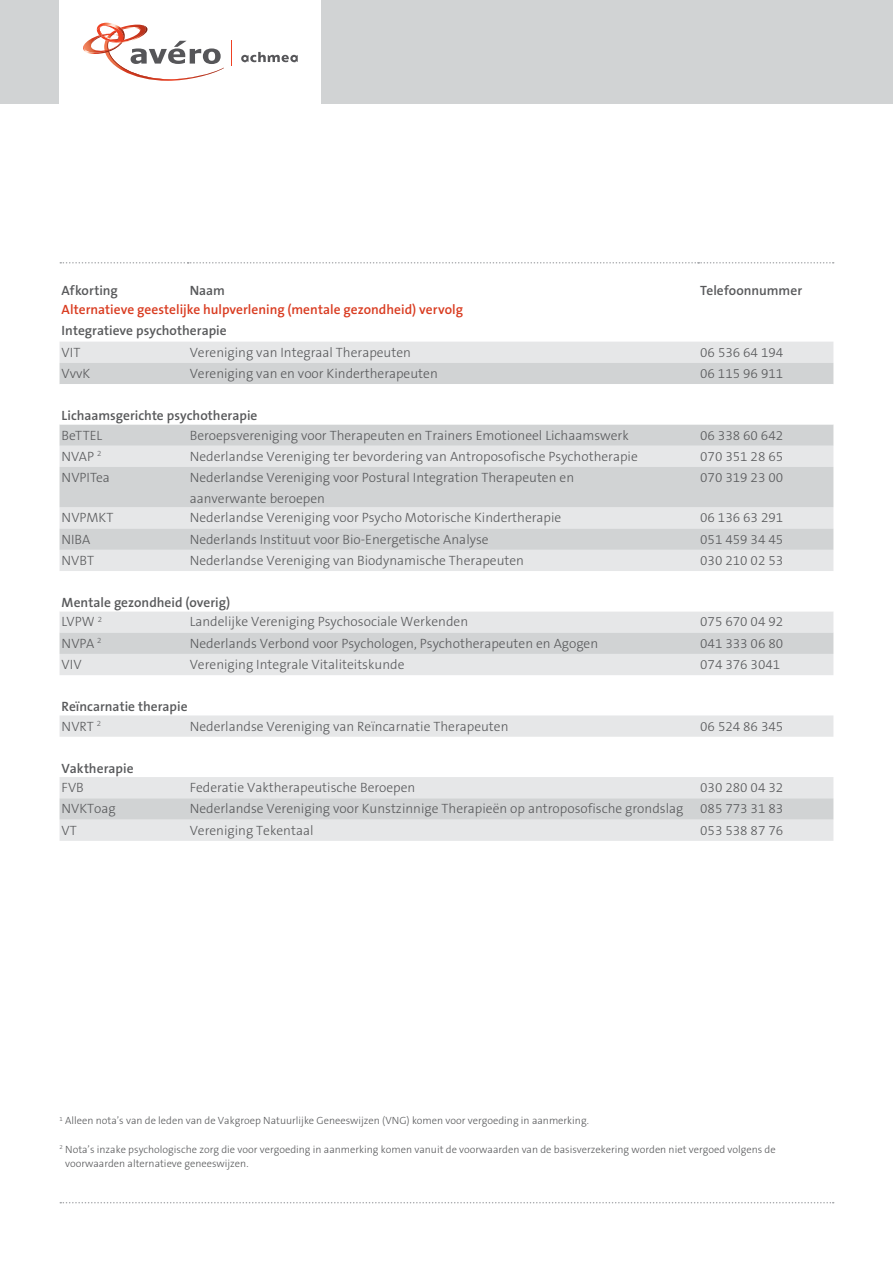
<style>
.page{position:relative;width:893px;height:1263px;background:#fff}
.page>*{position:absolute;margin:0;border:0;box-sizing:border-box;transform-origin:0 0}
.t1{font:300 13.5px/21px "The Sans B3";color:#58595b}
.t2{font:600 13.5px "The Sans B6";color:#58595b}
.t3{font:600 13.5px "The Sans B6";color:#d93b20}
.t4{font:300 10.5px/14.2px "The Sans B3";color:#58595b}
</style>
<div class="page">
<svg style="left:60px;top:1202px;width:774px;height:1px"></svg>
<div style="left:0;top:0;width:893px;height:103px;background:#d1d3d4"></div>
<div style="left:60px;top:0;width:261px;height:105px;background:#fff"></div>
<svg style="left:241px;top:52px;width:57px;height:10px"></svg>
<svg style="left:83px;top:22px;width:141px;height:59px"></svg>
<svg style="left:231px;top:41px;width:1px;height:25px"></svg>
<svg style="left:60px;top:262px;width:774px;height:1px"></svg>
<div style="left:60px;top:342px;width:773px;height:499px;background:#e6e7e8"></div>
<svg style="left:60px;top:363px;width:773px;height:456px"></svg>
<svg style="left:60px;top:384px;width:773px;height:227px"></svg>
<p class="t2" style="left:62px;top:283px;width:58px">Afkorting</p>
<p class="t2" style="left:190px;top:283px;width:37px">Naam</p>
<p class="t2" style="left:700px;top:283px;width:104px">Telefoonnummer</p>
<p class="t3" style="left:62px;top:302px;width:403px">Alternatieve geestelijke hulpverlening (mentale gezondheid) vervolg</p>
<p class="t2" style="left:62px;top:324px;width:167px">Integratieve psychotherapie</p>
<p class="t1" style="left:62px;top:342px;width:20px">VIT</p>
<p class="t1" style="left:190px;top:342px;width:223px">Vereniging van Integraal Therapeuten</p>
<p class="t1" style="left:700px;top:342px;width:85px">06 536 64 194</p>
<p class="t1" style="left:62px;top:364px;width:30px">VvvK</p>
<p class="t1" style="left:190px;top:364px;width:250px">Vereniging van en voor Kindertherapeuten</p>
<p class="t1" style="left:700px;top:364px;width:85px">06 115 96 911</p>
<p class="t2" style="left:62px;top:409px;width:197px">Lichaamsgerichte psychotherapie</p>
<p class="t1" style="left:62px;top:425px;width:42px">BeTTEL</p>
<p class="t1" style="left:190px;top:425px;width:441px">Beroepsvereniging voor Therapeuten en Trainers Emotioneel Lichaamswerk</p>
<p class="t1" style="left:700px;top:425px;width:85px">06 338 60 642</p>
<p class="t1" style="left:62px;top:446px;width:41px">NVAP <sup>2</sup></p>
<p class="t1" style="left:190px;top:446px;width:450px">Nederlandse Vereniging ter bevordering van Antroposofische Psychotherapie</p>
<p class="t1" style="left:700px;top:446px;width:85px">070 351 28 65</p>
<p class="t1" style="left:62px;top:468px;width:50px">NVPITea</p>
<p class="t1" style="left:190px;top:468px;width:386px">Nederlandse Vereniging voor Postural Integration Therapeuten en aanverwante beroepen</p>
<p class="t1" style="left:700px;top:468px;width:85px">070 319 23 00</p>
<p class="t1" style="left:62px;top:508px;width:54px">NVPMKT</p>
<p class="t1" style="left:190px;top:508px;width:373px">Nederlandse Vereniging voor Psycho Motorische Kindertherapie</p>
<p class="t1" style="left:700px;top:508px;width:85px">06 136 63 291</p>
<p class="t1" style="left:62px;top:529px;width:30px">NIBA</p>
<p class="t1" style="left:190px;top:529px;width:300px">Nederlands Instituut voor Bio-Energetische Analyse</p>
<p class="t1" style="left:700px;top:529px;width:85px">051 459 34 45</p>
<p class="t1" style="left:62px;top:551px;width:34px">NVBT</p>
<p class="t1" style="left:190px;top:551px;width:336px">Nederlandse Vereniging van Biodynamische Therapeuten</p>
<p class="t1" style="left:700px;top:551px;width:85px">030 210 02 53</p>
<p class="t2" style="left:62px;top:595px;width:170px">Mentale gezondheid (overig)</p>
<p class="t1" style="left:62px;top:612px;width:42px">LVPW <sup>2</sup></p>
<p class="t1" style="left:190px;top:612px;width:280px">Landelijke Vereniging Psychosociale Werkenden</p>
<p class="t1" style="left:700px;top:612px;width:85px">075 670 04 92</p>
<p class="t1" style="left:62px;top:633px;width:41px">NVPA <sup>2</sup></p>
<p class="t1" style="left:190px;top:633px;width:410px">Nederlands Verbond voor Psychologen, Psychotherapeuten en Agogen</p>
<p class="t1" style="left:700px;top:633px;width:85px">041 333 06 80</p>
<p class="t1" style="left:62px;top:655px;width:22px">VIV</p>
<p class="t1" style="left:190px;top:655px;width:216px">Vereniging Integrale Vitaliteitskunde</p>
<p class="t1" style="left:700px;top:655px;width:82px">074 376 3041</p>
<p class="t2" style="left:62px;top:700px;width:128px">Reïncarnatie therapie</p>
<p class="t1" style="left:62px;top:716px;width:41px">NVRT <sup>2</sup></p>
<p class="t1" style="left:190px;top:716px;width:320px">Nederlandse Vereniging van Reïncarnatie Therapeuten</p>
<p class="t1" style="left:700px;top:716px;width:85px">06 524 86 345</p>
<p class="t2" style="left:62px;top:761px;width:73px">Vaktherapie</p>
<p class="t1" style="left:62px;top:778px;width:24px">FVB</p>
<p class="t1" style="left:190px;top:778px;width:227px">Federatie Vaktherapeutische Beroepen</p>
<p class="t1" style="left:700px;top:778px;width:85px">030 280 04 32</p>
<p class="t1" style="left:62px;top:799px;width:56px">NVKToag</p>
<p class="t1" style="left:190px;top:799px;width:595px">Nederlandse Vereniging voor Kunstzinnige Therapieën op antroposofische grondslag 085 773 31 83</p>
<p class="t1" style="left:62px;top:820px;width:17px">VT</p>
<p class="t1" style="left:190px;top:820px;width:125px">Vereniging Tekentaal</p>
<p class="t1" style="left:700px;top:820px;width:85px">053 538 87 76</p>
<p class="t4" style="left:60px;top:1114px;width:531px"><sup>1</sup> Alleen nota’s van de leden van de Vakgroep Natuurlijke Geneeswijzen (VNG) komen voor vergoeding in aanmerking.</p>
<p class="t4" style="left:65px;top:1143px;width:712px;text-indent:-6px"><sup>2</sup> Nota’s inzake psychologische zorg die voor vergoeding in aanmerking komen vanuit de voorwaarden van de basisverzekering worden niet vergoed volgens de voorwaarden alternatieve geneeswijzen.</p>
</div>
